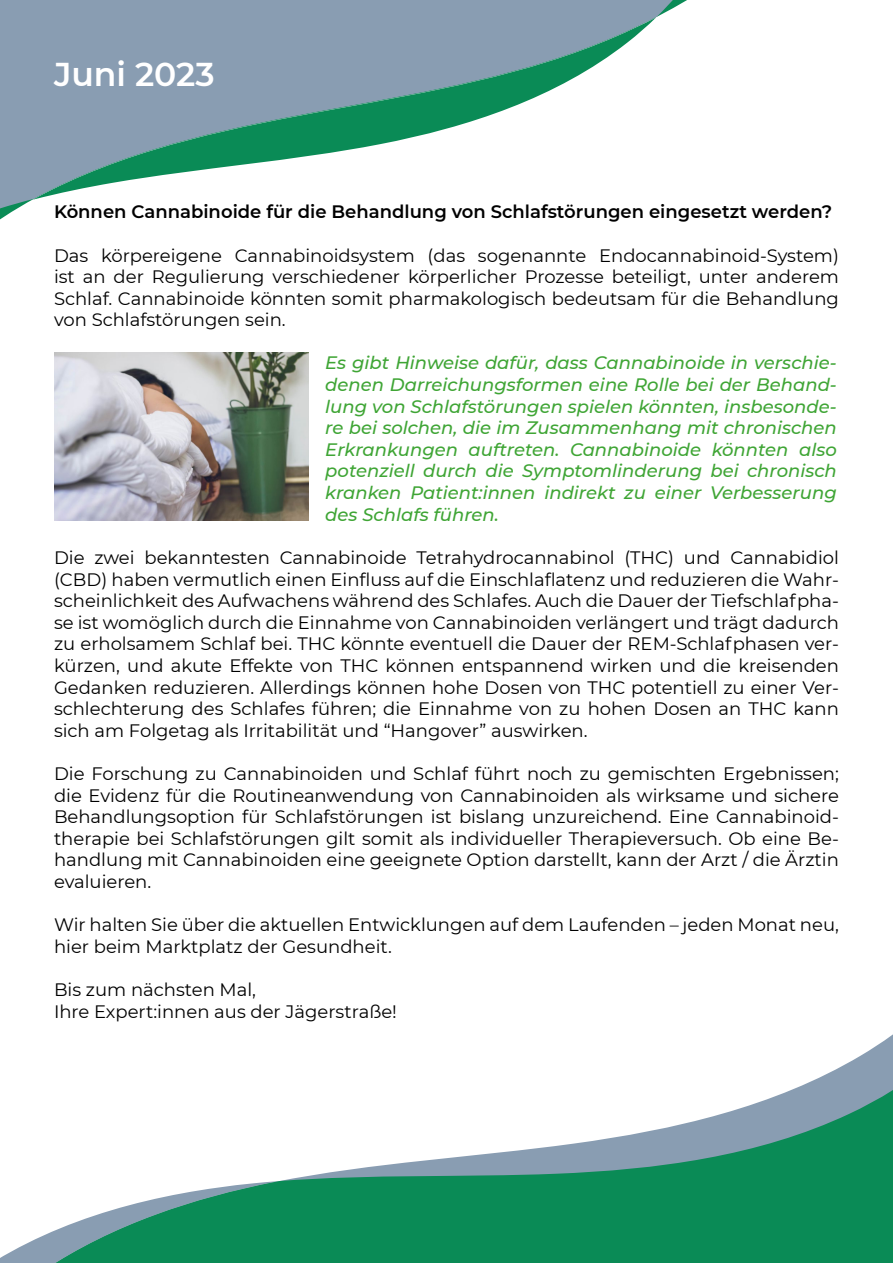
<style>
.page{position:relative;width:893px;height:1263px;background:#fff}
.page>*{position:absolute;margin:0;border:0;box-sizing:border-box;transform-origin:0 0}
.t1{font:600 33px "Montserrat";color:#fff}
.t2{font:18px/21.6px "Montserrat";color:#000;text-align:justify}
.t3{font:italic 500 18px/21.6px "Montserrat";color:#3fa535;text-align:justify}
.t4{font:600 18px "Montserrat";color:#000}
</style>
<div class="page">
<svg style="left:0;top:1235px;width:44px;height:28px"></svg>
<svg style="left:44px;top:1061px;width:849px;height:202px"></svg>
<svg style="left:0;top:0;width:687px;height:220px"></svg>
<div style="left:54px;top:54px;width:310px;height:37px;background:#899db2"></div>
<img style="left:54px;top:352px;width:254px;height:169px">
<h1 class="t1" style="left:54px;top:51px;width:162px">Juni 2023</h1>
<p class="t4" style="left:54px;top:199px;width:780px">Können Cannabinoide für die Behandlung von Schlafstörungen eingesetzt werden?</p>
<p class="t2" style="left:54px;top:244px;width:786px">Das körpereigene Cannabinoidsystem (das sogenannte Endocannabinoid-System) ist an der Regulierung verschiedener körperlicher Prozesse beteiligt, unter anderem Schlaf. Cannabinoide könnten somit pharmakologisch bedeutsam für die Behandlung von Schlafstörungen sein.</p>
<p class="t3" style="left:325px;top:351px;width:513px">Es gibt Hinweise dafür, dass Cannabinoide in verschie&shy;denen Darreichungsformen eine Rolle bei der Behand&shy;lung von Schlafstörungen spielen könnten, insbesonde&shy;re bei solchen, die im Zusammenhang mit chronischen Erkrankungen auftreten. Cannabinoide könnten also potenziell durch die Symptomlinderung bei chronisch kranken Patient:innen indirekt zu einer Verbesserung des Schlafs führen.</p>
<p class="t2" style="left:54px;top:546px;width:786px">Die zwei bekanntesten Cannabinoide Tetrahydrocannabinol (THC) und Cannabidiol (CBD) haben vermutlich einen Einfluss auf die Einschlaflatenz und reduzieren die Wahr&shy;scheinlichkeit des Aufwachens während des Schlafes. Auch die Dauer der Tiefschlafpha&shy;se ist womöglich durch die Einnahme von Cannabinoiden verlängert und trägt dadurch zu erholsamem Schlaf bei. THC könnte eventuell die Dauer der REM-Schlafphasen ver&shy;kürzen, und akute Effekte von THC können entspannend wirken und die kreisenden Gedanken reduzieren. Allerdings können hohe Dosen von THC potentiell zu einer Ver&shy;schlechterung des Schlafes führen; die Einnahme von zu hohen Dosen an THC kann sich am Folgetag als Irritabilität und “Hangover” auswirken.</p>
<p class="t2" style="left:54px;top:762px;width:786px">Die Forschung zu Cannabinoiden und Schlaf führt noch zu gemischten Ergebnissen; die Evidenz für die Routineanwendung von Cannabinoiden als wirksame und sichere Behandlungsoption für Schlafstörungen ist bislang unzureichend. Eine Cannabinoid&shy;therapie bei Schlafstörungen gilt somit als individueller Therapieversuch. Ob eine Be&shy;handlung mit Cannabinoiden eine geeignete Option darstellt, kann der Arzt / die Ärztin evaluieren.</p>
<p class="t2" style="left:54px;top:913px;width:786px">Wir halten Sie über die aktuellen Entwicklungen auf dem Laufenden – jeden Monat neu, hier beim Marktplatz der Gesundheit.</p>
<p class="t2" style="left:54px;top:978px;width:344px">Bis zum nächsten Mal,<br>Ihre Expert:innen aus der Jägerstraße!</p>
</div>
